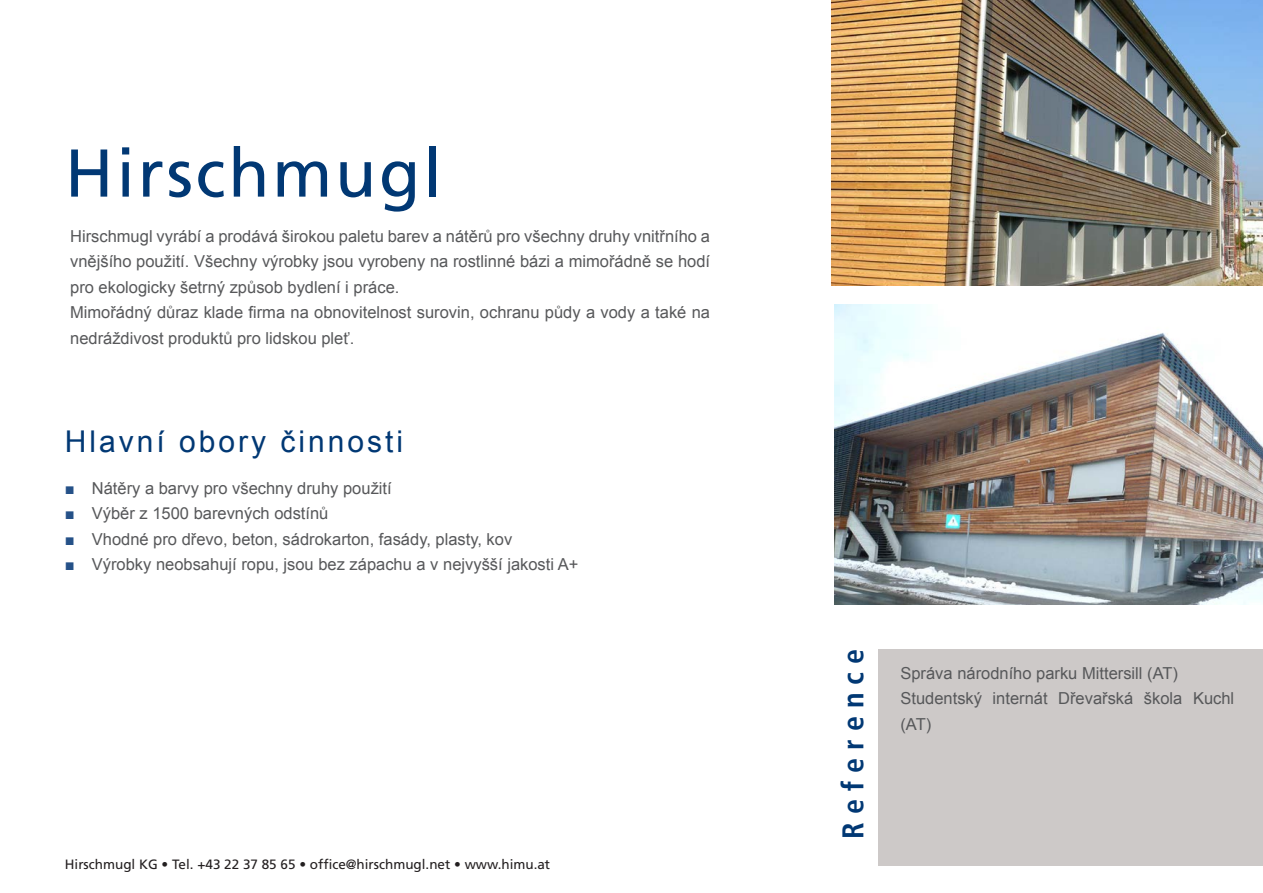
<style>
.page{position:relative;width:1263px;height:893px;background:#fff}
.page>*{position:absolute;margin:0;border:0;box-sizing:border-box;transform-origin:0 0}
.t1{font:67.5px "Frutiger";letter-spacing:.04em;color:#013874}
.t2{font:30px "Arial";letter-spacing:.1em;color:#013874}
.t3{font:700 condensed 30px "Frutiger";letter-spacing:.27em;color:#013874}
.t4{font:16.5px/25.5px "Arial";color:#57585a}
.t5{font:13.5px "Frutiger";color:#231f20}
.s1{color:#255188}
</style>
<div class="page">
<div style="left:878px;top:649px;width:385px;height:217px;background:#cdc9c8"></div>
<img style="left:832px;top:0;width:431px;height:286px">
<img style="left:834px;top:304px;width:429px;height:300px">
<h1 class="t1" style="left:65px;top:133px;width:378px">Hirschmugl</h1>
<p class="t4" style="left:70px;top:223px;width:641px">Hirschmugl vyrábí a prodává širokou paletu barev a nátěrů pro všechny druhy vnitřního a vnějšího použití. Všechny výrobky jsou vyrobeny na rostlinné bázi a mimořádně se hodí pro ekologicky šetrný způsob bydlení i práce.<br>Mimořádný důraz klade firma na obnovitelnost surovin, ochranu půdy a vody a také na nedráždivost produktů pro lidskou pleť.</p>
<h2 class="t2" style="left:65px;top:421px;width:340px">Hlavní obory činnosti</h2>
<p class="t4" style="left:65px;top:475px;width:328px"><span class="s1">■</span> Nátěry a barvy pro všechny druhy použití</p>
<p class="t4" style="left:65px;top:500px;width:265px"><span class="s1">■</span> Výběr z 1500 barevných odstínů</p>
<p class="t4" style="left:65px;top:526px;width:449px"><span class="s1">■</span> Vhodné pro dřevo, beton, sádrokarton, fasády, plasty, kov</p>
<p class="t4" style="left:65px;top:551px;width:515px"><span class="s1">■</span> Výrobky neobsahují ropu, jsou bez zápachu a v nejvyšší jakosti A+</p>
<p class="t5" style="left:65px;top:856px;width:487px">Hirschmugl KG • Tel. +43 22 37 85 65 • office@hirschmugl.net • www.himu.at</p>
<h2 class="t3" style="left:835px;top:839px;width:192px;rotate:-90deg">Reference</h2>
<p class="t4" style="left:900px;top:660px;width:335px">Správa národního parku Mittersill (AT)<br>Studentský internát Dřevařská škola Kuchl (AT)</p>
</div>
